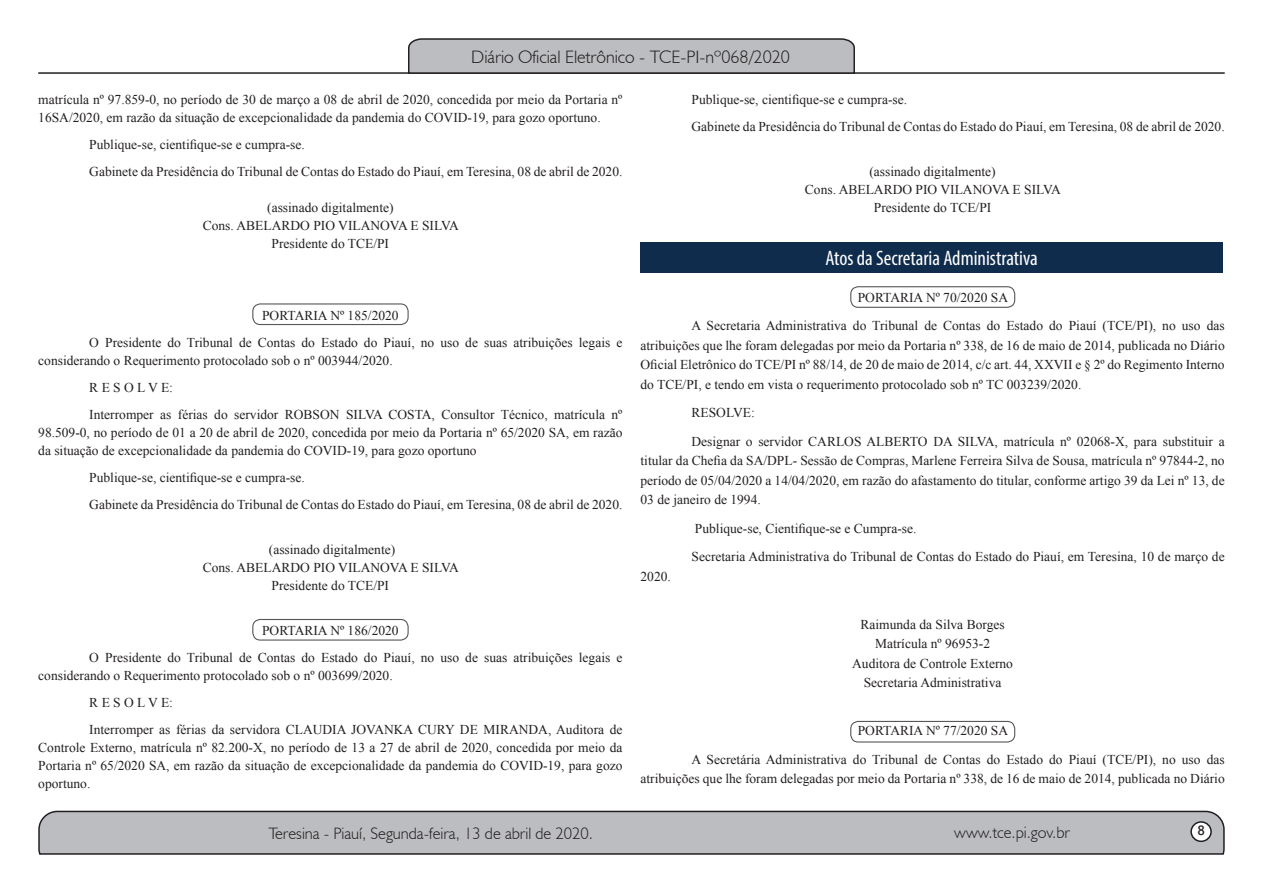
<style>
.page{position:relative;width:1263px;height:893px;background:#fff}
.page>*{position:absolute;margin:0;border:0;box-sizing:border-box;transform-origin:0 0}
.t1{font:condensed 21px "Myriad Pro";color:#fff}
.t2{font:300 18px "Humanist 521 BT";color:#231f20}
.t3{font:300 16.5px "Humanist 521 BT";color:#231f20}
.t4{font:15px "Estrangelo Edessa";color:#231f20}
.parag__12{font:13.5px/18px "Times New Roman";color:#231f20;text-align:justify}
.assinatura_centraliz{font:13.5px "Times New Roman";color:#231f20}
.PROC_CENTRALIZADO{font:13.5px "Times New Roman";color:#231f20}
</style>
<div class="page">
<svg style="left:38px;top:810px;width:1187px;height:45px;background:#b3b3b6"></svg>
<div style="left:1191px;top:822px;width:20px;height:19px;background:#fff;border-radius:50%"></div>
<div style="left:1190px;top:821px;width:22px;height:21px;border:2px solid #231f20;border-radius:50%"></div>
<hr style="left:38px;top:72px;width:1187px;height:2px;background:#231f20">
<svg style="left:407px;top:38px;width:449px;height:36px;background:#aeafb2"></svg>
<div style="left:640px;top:242px;width:583px;height:31px;background:#102c4d"></div>
<div style="left:252px;top:303px;width:157px;height:22px;border:1px solid #57585a;border-radius:8px"></div>
<div style="left:252px;top:619px;width:157px;height:22px;border:1px solid #57585a;border-radius:8px"></div>
<div style="left:850px;top:286px;width:165px;height:22px;border:1px solid #57585a;border-radius:8px"></div>
<div style="left:850px;top:721px;width:165px;height:22px;border:1px solid #57585a;border-radius:8px"></div>
<h2 class="t2" style="left:471px;top:46px;width:320px">Diário Oficial Eletrônico - TCE-PI-nº068/2020</h2>
<p class="parag__12" style="left:38px;top:90px;width:586px">matrícula nº 97.859-0, no período de 30 de março a 08 de abril de 2020, concedida por meio da Portaria nº<br>16SA/2020, em razão da situação de excepcionalidade da pandemia do COVID-19, para gozo oportuno.</p>
<p class="parag__12" style="left:89px;top:135px;width:217px">Publique-se, cientifique-se e cumpra-se.</p>
<p class="parag__12" style="left:89px;top:162px;width:535px">Gabinete da Presidência do Tribunal de Contas do Estado do Piauí, em Teresina, 08 de abril de 2020.</p>
<p class="assinatura_centraliz" style="left:267px;top:198px;width:128px">(assinado digitalmente)</p>
<p class="assinatura_centraliz" style="left:203px;top:216px;width:258px">Cons. ABELARDO PIO VILANOVA E SILVA</p>
<p class="assinatura_centraliz" style="left:272px;top:234px;width:119px">Presidente do TCE/PI</p>
<p class="parag__12" style="left:691px;top:90px;width:217px">Publique-se, cientifique-se e cumpra-se.</p>
<p class="parag__12" style="left:691px;top:117px;width:535px">Gabinete da Presidência do Tribunal de Contas do Estado do Piauí, em Teresina, 08 de abril de 2020.</p>
<p class="assinatura_centraliz" style="left:869px;top:162px;width:128px">(assinado digitalmente)</p>
<p class="assinatura_centraliz" style="left:805px;top:180px;width:258px">Cons. ABELARDO PIO VILANOVA E SILVA</p>
<p class="assinatura_centraliz" style="left:874px;top:198px;width:119px">Presidente do TCE/PI</p>
<p class="PROC_CENTRALIZADO" style="left:262px;top:306px;width:138px">PORTARIA Nº 185/2020</p>
<p class="parag__12" style="left:38px;top:333px;width:586px;text-indent:51px">O Presidente do Tribunal de Contas do Estado do Piauí, no uso de suas atribuições legais e considerando o Requerimento protocolado sob o nº 003944/2020.</p>
<p class="parag__12" style="left:89px;top:378px;width:85px">R E S O L V E:</p>
<p class="parag__12" style="left:38px;top:405px;width:586px;text-indent:51px">Interromper as férias do servidor ROBSON SILVA COSTA, Consultor Técnico, matrícula nº 98.509-0, no período de 01 a 20 de abril de 2020, concedida por meio da Portaria nº 65/2020 SA, em razão da situação de excepcionalidade da pandemia do COVID-19, para gozo oportuno</p>
<p class="parag__12" style="left:89px;top:468px;width:217px">Publique-se, cientifique-se e cumpra-se.</p>
<p class="parag__12" style="left:89px;top:495px;width:535px">Gabinete da Presidência do Tribunal de Contas do Estado do Piauí, em Teresina, 08 de abril de 2020.</p>
<p class="assinatura_centraliz" style="left:269px;top:540px;width:128px">(assinado digitalmente)</p>
<p class="assinatura_centraliz" style="left:203px;top:558px;width:258px">Cons. ABELARDO PIO VILANOVA E SILVA</p>
<p class="assinatura_centraliz" style="left:272px;top:576px;width:119px">Presidente do TCE/PI</p>
<p class="PROC_CENTRALIZADO" style="left:262px;top:621px;width:138px">PORTARIA Nº 186/2020</p>
<p class="parag__12" style="left:38px;top:648px;width:586px;text-indent:51px">O Presidente do Tribunal de Contas do Estado do Piauí, no uso de suas atribuições legais e considerando o Requerimento protocolado sob o nº 003699/2020.</p>
<p class="parag__12" style="left:89px;top:693px;width:85px">R E S O L V E:</p>
<p class="parag__12" style="left:38px;top:720px;width:586px;text-indent:51px">Interromper as férias da servidora CLAUDIA JOVANKA CURY DE MIRANDA, Auditora de Controle Externo, matrícula nº 82.200-X, no período de 13 a 27 de abril de 2020, concedida por meio da Portaria nº 65/2020 SA, em razão da situação de excepcionalidade da pandemia do COVID-19, para gozo oportuno.</p>
<p class="t1" style="left:825px;top:245px;width:214px">Atos da Secretaria Administrativa</p>
<p class="PROC_CENTRALIZADO" style="left:858px;top:288px;width:152px">PORTARIA Nº 70/2020 SA</p>
<p class="parag__12" style="left:640px;top:316px;width:586px;line-height:19.5px;text-indent:51px">A Secretaria Administrativa do Tribunal de Contas do Estado do Piauí (TCE/PI), no uso das atribuições que lhe foram delegadas por meio da Portaria nº 338, de 16 de maio de 2014, publicada no Diário Oficial Eletrônico do TCE/PI nº 88/14, de 20 de maio de 2014, c/c art. 44, XXVII e § 2º do Regimento Interno do TCE/PI, e tendo em vista o requerimento protocolado sob nº TC 003239/2020.</p>
<p class="parag__12" style="left:691px;top:404px;width:65px">RESOLVE:</p>
<p class="parag__12" style="left:640px;top:431px;width:586px;line-height:19.5px;text-indent:51px">Designar o servidor CARLOS ALBERTO DA SILVA, matrícula nº 02068-X, para substituir a titular da Chefia da SA/DPL- Sessão de Compras, Marlene Ferreira Silva de Sousa, matrícula nº 97844-2, no período de 05/04/2020 a 14/04/2020, em razão do afastamento do titular, conforme artigo 39 da Lei nº 13, de 03 de janeiro de 1994.</p>
<p class="parag__12" style="left:695px;top:519px;width:223px">Publique-se, Cientifique-se e Cumpra-se.</p>
<p class="parag__12" style="left:691px;top:548px;width:535px">Secretaria Administrativa do Tribunal de Contas do Estado do Piauí, em Teresina, 10 de março de</p>
<p class="parag__12" style="left:640px;top:567px;width:32px">2020.</p>
<p class="assinatura_centraliz" style="left:860px;top:615px;width:146px">Raimunda da Silva Borges</p>
<p class="assinatura_centraliz" style="left:875px;top:635px;width:117px">Matrícula nº 96953-2</p>
<p class="assinatura_centraliz" style="left:852px;top:654px;width:162px">Auditora de Controle Externo</p>
<p class="assinatura_centraliz" style="left:864px;top:674px;width:139px">Secretaria Administrativa</p>
<p class="PROC_CENTRALIZADO" style="left:858px;top:722px;width:152px">PORTARIA Nº 77/2020 SA</p>
<p class="parag__12" style="left:640px;top:749px;width:586px;line-height:19.5px;text-align:right">A Secretária Administrativa do Tribunal de Contas do Estado do Piauí (TCE/PI), no uso das atribuições que lhe foram delegadas por meio da Portaria nº 338, de 16 de maio de 2014, publicada no Diário</p>
<p class="t3" style="left:268px;top:823px;width:326px">Teresina - Piauí, Segunda-feira, 13 de abril de 2020.</p>
<p class="t3" style="left:954px;top:822px;width:117px">www.tce.pi.gov.br</p>
<p class="t4" style="left:1197px;top:823px;width:9px">8</p>
</div>
